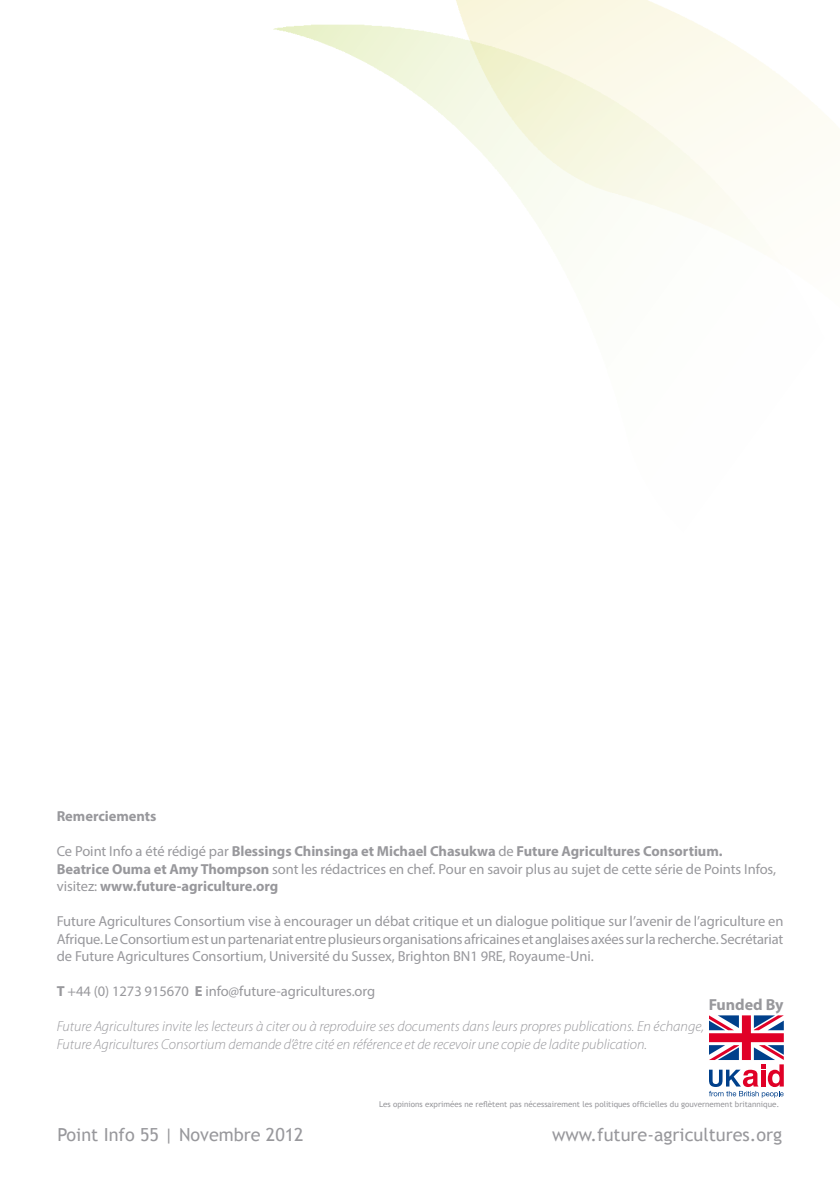
<style>
.page{position:relative;width:840px;height:1191px;background:#fff}
.page>*{position:absolute;margin:0;border:0;box-sizing:border-box;transform-origin:0 0}
.t1{font:18px "Trebuchet MS";color:#98989c}
.t2{font:700 16px "Myriad Pro";letter-spacing:-.005em;color:#98989c}
.t3{font:14.4px/17.6px "Myriad Pro";letter-spacing:-.005em;color:#98989c;text-align:justify}
.t4{font:700 14.4px/17.6px "Myriad Pro";letter-spacing:-.005em;color:#98989c}
.t5{font:italic 300 14.4px/17.6px "Myriad Pro";letter-spacing:-.005em;color:#98989c}
.t6{font:8px "Trebuchet MS";color:#98989c}
.s1{font-weight:400}
.s2{font-weight:700}
</style>
<div class="page">
<img style="left:273px;top:21px;width:566px;height:382px">
<svg style="left:709px;top:1015px;width:74px;height:82px"></svg>
<p class="t4" style="left:57px;top:807px;width:101px">Remerciements</p>
<p class="t4" style="left:57px;top:842px;width:720px"><span class="s1">Ce Point Info a été rédigé par</span> Blessings Chinsinga et Michael Chasukwa <span class="s1">de</span> Future Agricultures Consortium.<br>Beatrice Ouma et Amy Thompson <span class="s1">sont les rédactrices en chef. Pour en savoir plus au sujet de cette série de Points Infos, visitez:</span> www.future-agriculture.org</p>
<p class="t3" style="left:57px;top:912px;width:727px">Future Agricultures Consortium vise à encourager un débat critique et un dialogue politique sur l’avenir de l’agriculture en Afrique. Le Consortium est un partenariat entre plusieurs organisations africaines et anglaises axées sur la recherche. Secrétariat de Future Agricultures Consortium, Université du Sussex, Brighton BN1 9RE, Royaume-Uni.</p>
<p class="t3" style="left:57px;top:982px;width:320px"><span class="s2">T</span> +44 (0) 1273 915670 <span class="s2">E</span> info@future-agricultures.org</p>
<p class="t5" style="left:57px;top:1018px;width:648px">Future Agricultures invite les lecteurs à citer ou à reproduire ses documents dans leurs propres publications. En échange,<br>Future Agricultures Consortium demande d’être cité en référence et de recevoir une copie de ladite publication.</p>
<p class="t2" style="left:708px;top:993px;width:76px">Funded By</p>
<p class="t6" style="left:379px;top:1099px;width:401px">Les opinions exprimées ne reflètent pas nécessairement les politiques officielles du gouvernement britannique.</p>
<p class="t1" style="left:57px;top:1124px;width:248px">Point Info 55 | Novembre 2012</p>
<p class="t1" style="left:552px;top:1124px;width:231px">www.future-agricultures.org</p>
</div>
